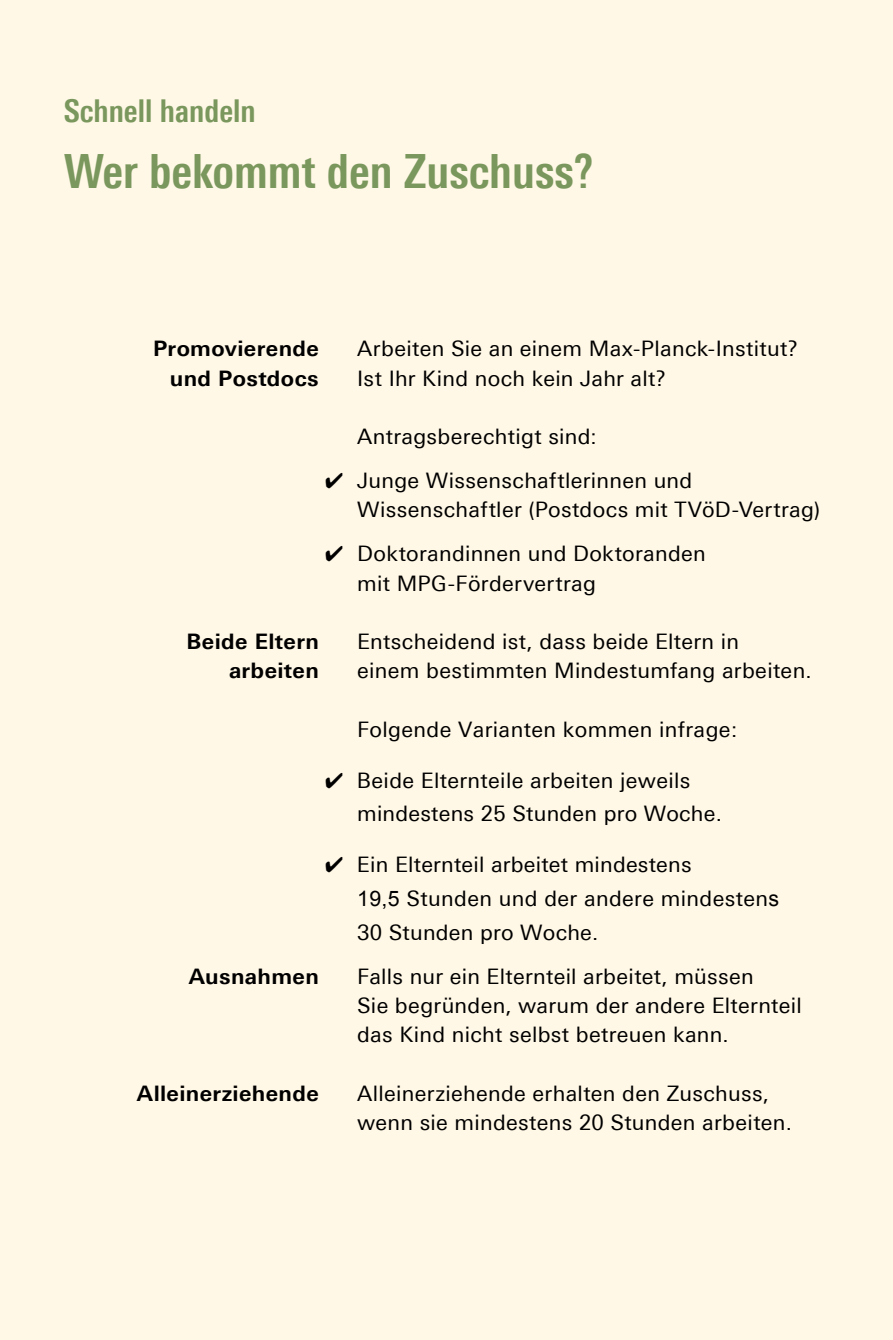
<style>
.page{position:relative;width:893px;height:1340px;background:#fff}
.page>*{position:absolute;margin:0;border:0;box-sizing:border-box;transform-origin:0 0}
.t1{font:700 condensed 47.25px "Univers Next Pro";color:#7a975d}
.t2{font:700 condensed 31.5px "Univers Next Pro";color:#7a975d}
.t3{font:21.38px/29.2px "Univers Next Pro";letter-spacing:.015em;color:#000}
.t4{font:700 21.38px/29.2px "Univers Next Pro";letter-spacing:.015em;color:#000;text-align:right}
.s1{font-family:"Arial"}
</style>
<div class="page">
<div style="left:0;top:0;width:893px;height:1339px;background:#fff8e6"></div>
<h2 class="t2" style="left:64px;top:92px;width:193px">Schnell handeln</h2>
<h1 class="t1" style="left:64px;top:143px;width:531px">Wer bekommt den Zuschuss?</h1>
<p class="t4" style="left:153px;top:334px;width:167px">Promovierende und Postdocs</p>
<p class="t3" style="left:357px;top:334px;width:443px">Arbeiten Sie an einem Max-Planck-Institut?<br>Ist Ihr Kind noch kein Jahr alt?</p>
<p class="t4" style="left:186px;top:626px;width:134px">Beide Eltern arbeiten</p>
<p class="t3" style="left:357px;top:422px;width:241px">Antragsberechtigt sind:</p>
<p class="t3" style="left:357px;top:466px;width:464px;text-indent:-32px">✔ Junge Wissenschaftlerinnen und<br>Wissenschaftler (Postdocs mit TVöD-Vertrag)</p>
<p class="t3" style="left:357px;top:539px;width:350px;text-indent:-32px">✔ Doktorandinnen und Doktoranden mit MPG-Fördervertrag</p>
<p class="t3" style="left:357px;top:627px;width:456px">Entscheidend ist, dass beide Eltern in<br>einem bestimmten Mindestumfang arbeiten.</p>
<p class="t3" style="left:357px;top:714px;width:381px">Folgende Varianten kommen infrage:</p>
<p class="t3" style="left:357px;top:763px;width:366px;line-height:33.8px;text-indent:-32px">✔ Beide Elternteile arbeiten jeweils mindestens 25 Stunden pro Woche.</p>
<p class="t3" style="left:357px;top:847px;width:423px;line-height:33.8px;text-indent:-32px">✔ Ein Elternteil arbeitet mindestens<br><span class="s1">19,5</span> Stunden und der andere mindesten<span class="s1">s<br></span>30 Stunden pro Woche.</p>
<p class="t4" style="left:189px;top:961px;width:131px">Ausnahmen</p>
<p class="t3" style="left:357px;top:961px;width:446px">Falls nur ein Elternteil arbeitet, müssen<br>Sie begründen, warum der andere Elternteil das Kind nicht selbst betreuen kann.</p>
<p class="t4" style="left:137px;top:1078px;width:183px">Alleinerziehende</p>
<p class="t3" style="left:357px;top:1078px;width:436px">Alleinerziehende erhalten den Zuschuss, wenn sie mindestens 20 Stunden arbeiten.</p>
</div>
